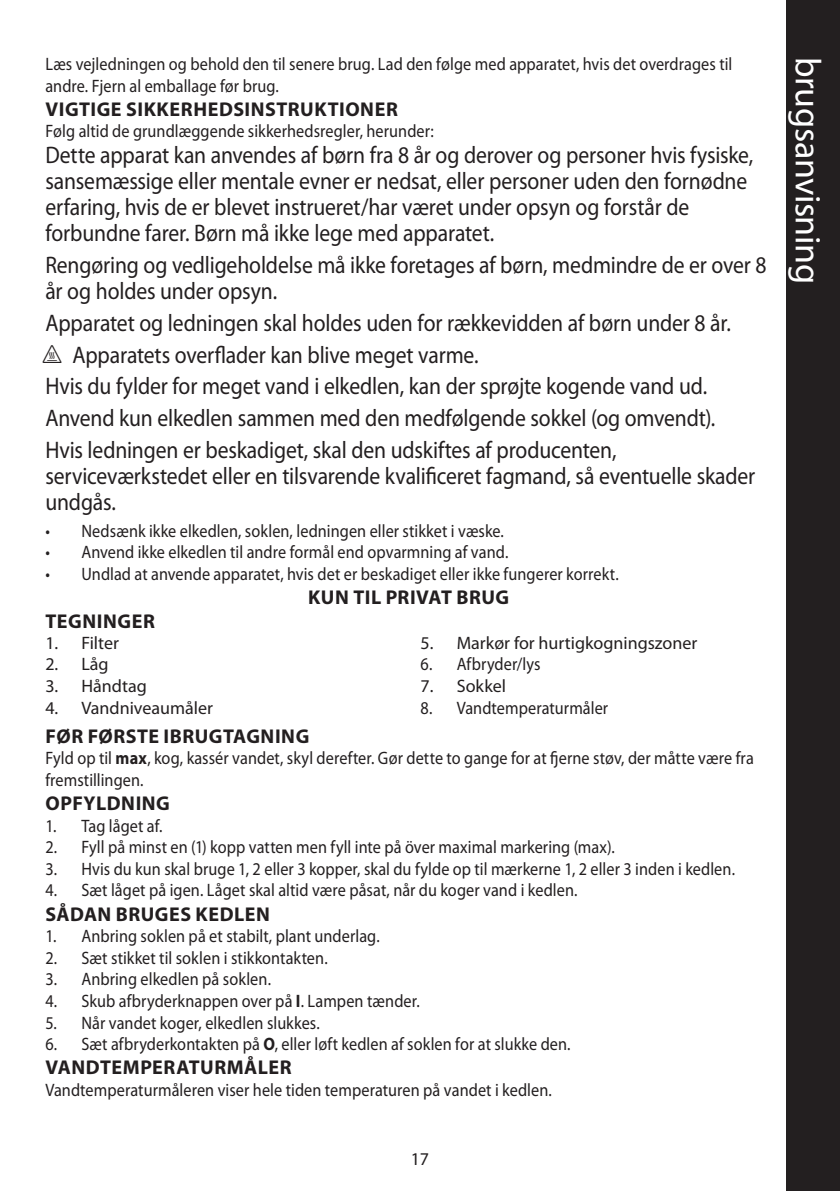
<style>
.page{position:relative;width:840px;height:1191px;background:#fff}
.page>*{position:absolute;margin:0;border:0;box-sizing:border-box;transform-origin:0 0}
.side_head{font:36px "Myriad Pro";letter-spacing:-.01em;color:#fff}
.EN60335_single{font:24px/26px "Myriad Pro";letter-spacing:-.005em;color:#231f20;scale:.9 1}
.heading{font:700 20px "Myriad Pro";letter-spacing:.025em;color:#231f20}
.sub_heading_centred{font:700 20px "Myriad Pro";letter-spacing:.025em;color:#231f20}
.default{font:18px/21.6px "Myriad Pro";letter-spacing:.005em;color:#231f20;scale:.9 1}
.default-2{font:18px "Myriad Pro";letter-spacing:.005em;color:#231f20}
.s1{font-family:"Myriad IS Otext"}
.s2{font-weight:700}
</style>
<div class="page">
<div style="left:785px;top:0;width:54px;height:1191px;background:#231f20"></div>
<p class="default" style="left:45px;top:54px;width:764px">Læs vejledningen og behold den til senere brug. Lad den følge med apparatet, hvis det overdrages til andre. Fjern al emballage før brug.</p>
<p class="heading" style="left:46px;top:98px;width:353px">VIGTIGE SIKKERHEDSINSTRUKTIONER</p>
<p class="default" style="left:45px;top:121px;width:432px">Følg altid de grundlæggende sikkerhedsregler, herunder:</p>
<p class="EN60335_single" style="left:45px;top:143px;width:787px">Dette apparat kan anvendes af børn fra 8 år og derover og personer hvis fysiske, sansemæssige eller mentale evner er nedsat, eller personer uden den fornødne erfaring, hvis de er blevet instrueret/har været under opsyn og forstår de forbundne farer. Børn må ikke lege med apparatet.</p>
<p class="EN60335_single" style="left:45px;top:252px;width:802px">Rengøring og vedligeholdelse må ikke foretages af børn, medmindre de er over 8 år og holdes under opsyn.</p>
<p class="EN60335_single" style="left:45px;top:310px;width:762px">Apparatet og ledningen skal holdes uden for rækkevidden af børn under 8 år.</p>
<p class="EN60335_single" style="left:45px;top:342px;width:482px"><span class="s1">h</span> Apparatets overflader kan blive meget varme.</p>
<p class="EN60335_single" style="left:45px;top:373px;width:736px">Hvis du fylder for meget vand i elkedlen, kan der sprøjte kogende vand ud.</p>
<p class="EN60335_single" style="left:45px;top:405px;width:745px">Anvend kun elkedlen sammen med den medfølgende sokkel (og omvendt).</p>
<p class="EN60335_single" style="left:45px;top:437px;width:789px">Hvis ledningen er beskadiget, skal den udskiftes af producenten, serviceværkstedet eller en tilsvarende kvalificeret fagmand, så eventuelle skader undgås.</p>
<p class="default" style="left:45px;top:520px;width:510px">• Nedsænk ikke elkedlen, soklen, ledningen eller stikket i væske.</p>
<p class="default" style="left:45px;top:542px;width:515px">• Anvend ikke elkedlen til andre formål end opvarmning af vand.</p>
<p class="default" style="left:45px;top:563px;width:638px">• Undlad at anvende apparatet, hvis det er beskadiget eller ikke fungerer korrekt.</p>
<p class="sub_heading_centred" style="left:308px;top:586px;width:202px">KUN TIL PRIVAT BRUG</p>
<p class="heading" style="left:46px;top:610px;width:111px">TEGNINGER</p>
<p class="default-2" style="left:45px;top:633px;width:75px">1. Filter</p>
<p class="default-2" style="left:45px;top:654px;width:65px">2. Låg</p>
<p class="default-2" style="left:45px;top:676px;width:103px">3. Håndtag</p>
<p class="default-2" style="left:45px;top:697px;width:169px">4. Vandniveaumåler</p>
<p class="default-2" style="left:420px;top:633px;width:278px">5. Markør for hurtigkogningszoner</p>
<p class="default" style="left:420px;top:654px;width:135px">6. Afbryder/lys</p>
<p class="default-2" style="left:420px;top:676px;width:87px">7. Sokkel</p>
<p class="default" style="left:420px;top:697px;width:210px">8. Vandtemperaturmåler</p>
<p class="heading" style="left:46px;top:725px;width:265px">FØR FØRSTE IBRUGTAGNING</p>
<p class="default" style="left:45px;top:748px;width:788px">Fyld op til <span class="s2">max</span>, kog, kassér vandet, skyl derefter. Gør dette to gange for at fjerne støv, der måtte være fra fremstillingen.</p>
<p class="heading" style="left:46px;top:792px;width:126px">OPFYLDNING</p>
<p class="default" style="left:45px;top:815px;width:132px">1. Tag låget af.</p>
<p class="default" style="left:45px;top:836px;width:634px">2. Fyll på minst en (1) kopp vatten men fyll inte på över maximal markering (max).</p>
<p class="default" style="left:45px;top:858px;width:767px">3. Hvis du kun skal bruge 1, 2 eller 3 kopper, skal du fylde op til mærkerne 1, 2 eller 3 inden i kedlen.</p>
<p class="default" style="left:45px;top:880px;width:592px">4. Sæt låget på igen. Låget skal altid være påsat, når du koger vand i kedlen.</p>
<p class="heading" style="left:46px;top:902px;width:226px">SÅDAN BRUGES KEDLEN</p>
<p class="default" style="left:45px;top:925px;width:373px">1. Anbring soklen på et stabilt, plant underlag.</p>
<p class="default" style="left:45px;top:947px;width:315px">2. Sæt stikket til soklen i stikkontakten.</p>
<p class="default" style="left:45px;top:968px;width:252px">3. Anbring elkedlen på soklen.</p>
<p class="default" style="left:45px;top:990px;width:417px">4. Skub afbryderknappen over på <span class="s2">I</span>. Lampen tænder.</p>
<p class="default" style="left:45px;top:1012px;width:306px">5. Når vandet koger, elkedlen slukkes.</p>
<p class="default" style="left:45px;top:1033px;width:584px">6. Sæt afbryderkontakten på <span class="s2">O</span>, eller løft kedlen af soklen for at slukke den.</p>
<p class="heading" style="left:46px;top:1056px;width:247px">VANDTEMPERATURMÅLER</p>
<p class="default" style="left:45px;top:1079px;width:564px">Vandtemperaturmåleren viser hele tiden temperaturen på vandet i kedlen.</p>
<p class="default-2" style="left:410px;top:1149px;width:20px">17</p>
<p class="side_head" style="left:827px;top:57px;width:228px;rotate:90deg">brugsanvisning</p>
</div>
